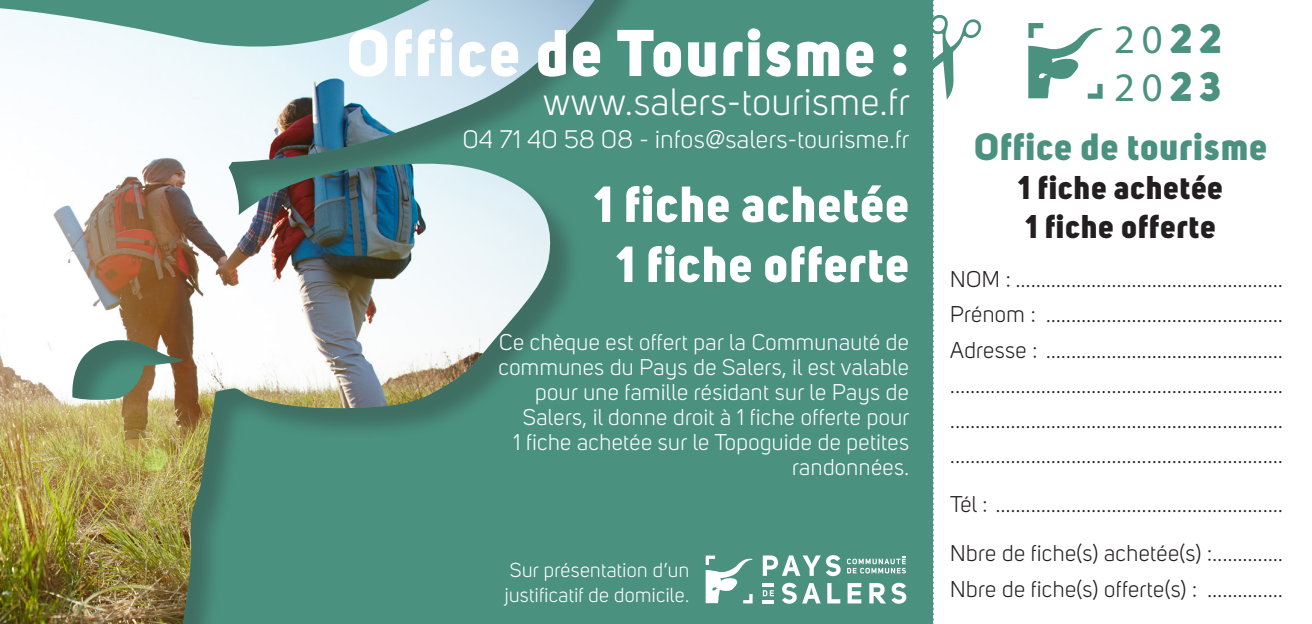
<style>
.page{position:relative;width:1312px;height:624px;background:#fff}
.page>*{position:absolute;margin:0;border:0;box-sizing:border-box;transform-origin:0 0}
.t1{font:800 65px "Uni Sans";letter-spacing:.03em;color:#fff}
.t2{font:800 50px/60px "Uni Sans";letter-spacing:.02em;color:#fff;text-align:center}
.t3{font:40.5px/48.2px "Myriad Pro";color:#4b917f}
.t4{font:37.5px "Uni Sans";letter-spacing:.02em;color:#fff}
.t5{font:800 37.5px "Uni Sans";letter-spacing:.02em;color:#4b917f}
.t6{font:800 32.5px/39px "Uni Sans";letter-spacing:.02em;color:#231f20}
.t7{font:25px "Uni Sans";letter-spacing:.02em;color:#fff}
.t8{font:22.5px/35px "Uni Sans";letter-spacing:.02em;color:#231f20;text-align:justify}
.t9{font:22.5px/25px "Uni Sans";letter-spacing:.02em;color:#fff;text-align:right}
.t10{font:20px/25px "Uni Sans";letter-spacing:.02em;color:#fff}
.s1{font-family:"Uni Sans";font-weight:800}
</style>
<div class="page">
<div style="left:0;top:0;width:932px;height:624px;background:#4b917f"></div>
<img style="left:0;top:0;width:594px;height:624px">
<svg style="left:762px;top:555px;width:78px;height:21px"></svg>
<svg style="left:782px;top:582px;width:14px;height:21px"></svg>
<svg style="left:802px;top:583px;width:18px;height:20px"></svg>
<svg style="left:827px;top:583px;width:13px;height:20px"></svg>
<svg style="left:847px;top:583px;width:14px;height:20px"></svg>
<svg style="left:869px;top:583px;width:16px;height:20px"></svg>
<svg style="left:891px;top:582px;width:15px;height:21px"></svg>
<svg style="left:762px;top:583px;width:11px;height:20px"></svg>
<svg style="left:705px;top:555px;width:47px;height:48px"></svg>
<svg style="left:847px;top:556px;width:58px;height:17px"></svg>
<svg style="left:1028px;top:23px;width:74px;height:76px"></svg>
<svg style="left:932px;top:0;width:48px;height:624px"></svg>
<h1 class="t1" style="left:346px;top:11px;width:563px">Office de Tourisme :</h1>
<h3 class="t4" style="left:543px;top:81px;width:368px">www.salers-tourisme.fr</h3>
<p class="t7" style="left:462px;top:125px;width:448px">04 71 40 58 08 - infos@salers-tourisme.fr</p>
<h2 class="t2" style="left:594px;top:173px;width:316px">1 fiche achetée<br>1 fiche offerte</h2>
<p class="t9" style="left:498px;top:329px;width:412px">Ce chèque est offert par la Communauté de communes du Pays de Salers, il est valable pour une famille résidant sur le Pays de Salers, il donne droit à 1 fiche offerte pour<br>1 fiche achetée sur le Topoguide de petites randonnées.</p>
<p class="t10" style="left:505px;top:557px;width:186px">Sur présentation d’un justificatif de domicile.</p>
<h3 class="t3" style="left:1113px;top:14px;width:109px">20<span class="s1">22<br></span>20<span class="s1">23</span></h3>
<h3 class="t5" style="left:973px;top:123px;width:294px">Office de tourisme</h3>
<h3 class="t6" style="left:1017px;top:167px;width:206px">1 fiche achetée<br>1 fiche offerte</h3>
<p class="t8" style="left:950px;top:262px;width:334px">NOM : .....................................................<br>Prénom : ...............................................<br>Adresse : ............................................... .................................................................. .................................................................. ..................................................................</p>
<p class="t8" style="left:950px;top:480px;width:334px;line-height:49.2px">Tél : .........................................................<br>Nbre de fiche(s) achetée(s) :..............</p>
<p class="t8" style="left:950px;top:571px;width:334px">Nbre de fiche(s) offerte(s) : ...............</p>
</div>
